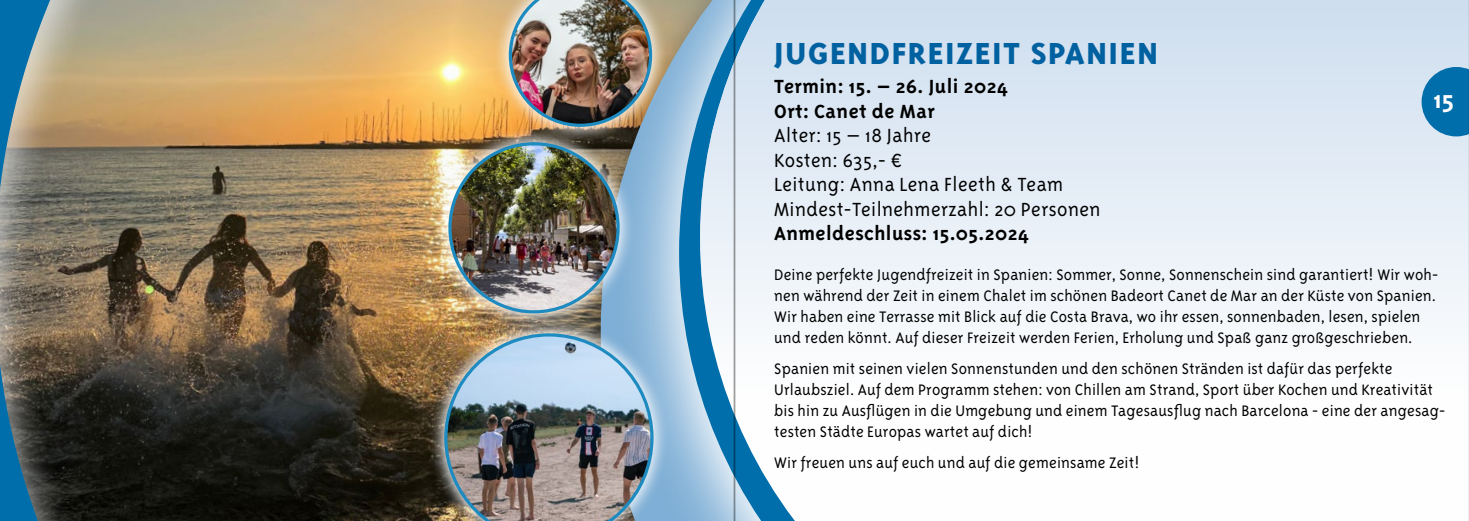
<style>
.page{position:relative;width:1469px;height:521px;background:#fff}
.page>*{position:absolute;margin:0;border:0;box-sizing:border-box;transform-origin:0 0}
.t1{font:800 35px "Triplex Sans";letter-spacing:.05em;color:#006eab}
.t2{font:700 28px "Triplex Sans";color:#fff}
.t3{font:300 21.88px/24.5px "Triplex Sans";letter-spacing:.02em;color:#000}
.t4{font:700 21.88px/24.5px "Triplex Sans";letter-spacing:.02em;color:#000}
.t5{font:300 17.5px/21px "Triplex Sans";letter-spacing:.01em;color:#000}
</style>
<div class="page">
<img style="left:0;top:0;width:733px;height:521px">
<div style="left:492px;top:0;width:176px;height:143px;background:#fff;opacity:.9"></div>
<img style="left:509px;top:0;width:143px;height:127px">
<div style="left:432px;top:126px;width:204px;height:204px;background:#fff;opacity:.9"></div>
<img style="left:450px;top:144px;width:168px;height:168px;border-radius:84px">
<div style="left:428px;top:317px;width:241px;height:204px;background:#fff;opacity:.9"></div>
<img style="left:444px;top:333px;width:209px;height:188px">
<svg style="left:733px;top:0;width:735px;height:521px"></svg>
<h1 class="t1" style="left:774px;top:34px;width:385px">JUGENDFREIZEIT SPANIEN</h1>
<p class="t4" style="left:774px;top:74px;width:235px">Termin: 15. – 26. Juli 2024<br>Ort: Canet de Mar</p>
<p class="t3" style="left:774px;top:123px;width:328px">Alter: 15 – 18 Jahre<br>Kosten: 635,- €<br>Leitung: Anna Lena Fleeth &amp; Team<br>Mindest-Teilnehmerzahl: 20 Personen</p>
<p class="t4" style="left:774px;top:221px;width:256px">Anmeldeschluss: 15.05.2024</p>
<h2 class="t2" style="left:1433px;top:84px;width:22px">15</h2>
<p class="t5" style="left:774px;top:264px;width:665px">Deine perfekte Jugendfreizeit in Spanien: Sommer, Sonne, Sonnenschein sind garantiert! Wir woh&shy;nen während der Zeit in einem Chalet im schönen Badeort Canet de Mar an der Küste von Spanien.<br>Wir haben eine Terrasse mit Blick auf die Costa Brava, wo ihr essen, sonnenbaden, lesen, spielen und reden könnt. Auf dieser Freizeit werden Ferien, Erholung und Spaß ganz großgeschrieben.</p>
<p class="t5" style="left:774px;top:358px;width:672px">Spanien mit seinen vielen Sonnenstunden und den schönen Stränden ist dafür das perfekte Urlaubsziel. Auf dem Programm stehen: von Chillen am Strand, Sport über Kochen und Kreativität bis hin zu Ausflügen in die Umgebung und einem Tagesausflug nach Barcelona - eine der angesag&shy;testen Städte Europas wartet auf dich!</p>
<p class="t5" style="left:774px;top:452px;width:367px">Wir freuen uns auf euch und auf die gemeinsame Zeit!</p>
</div>
